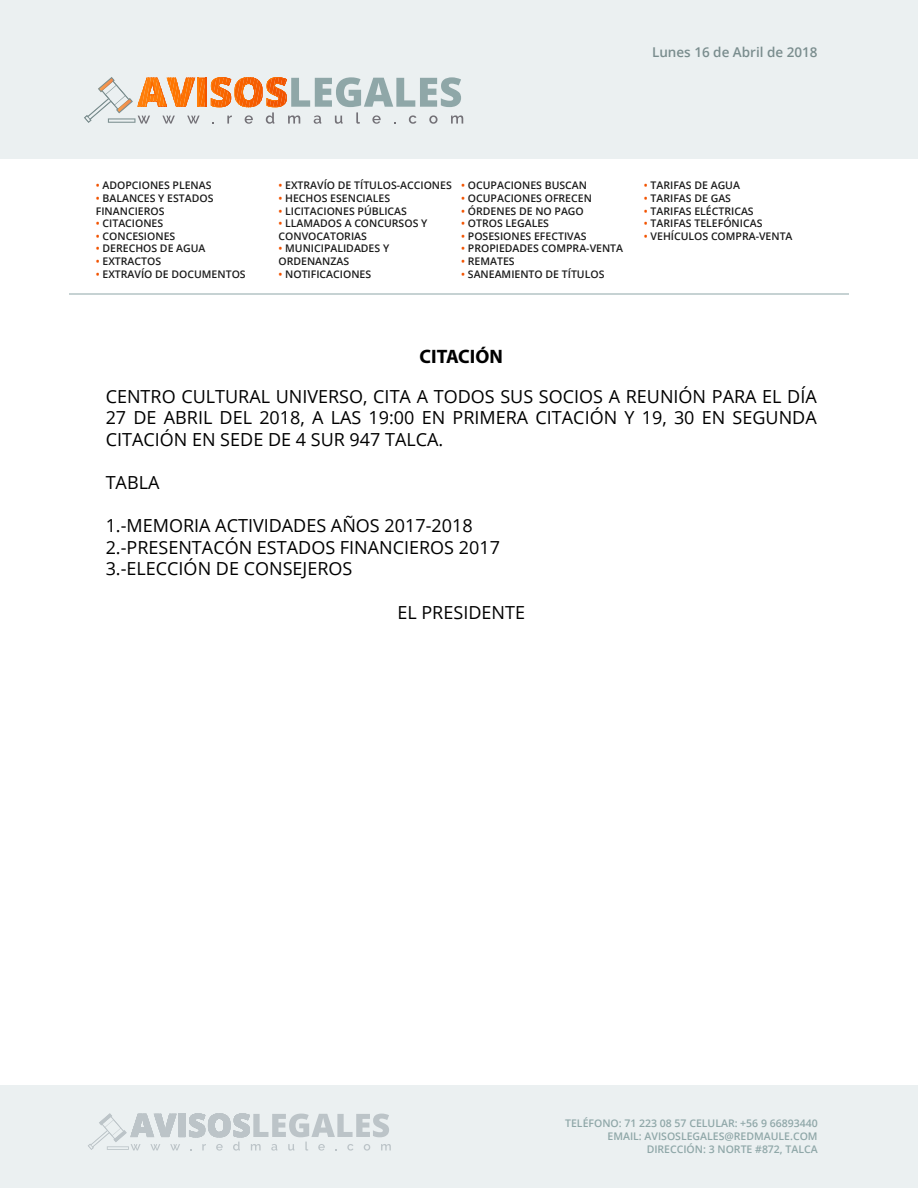
<style>
.page{position:relative;width:918px;height:1188px;background:#fff}
.page>*{position:absolute;margin:0;border:0;box-sizing:border-box;transform-origin:0 0}
.t1{font:700 19.5px "Myriad Pro";color:#000}
.t2{font:18px/21.6px "Open Sans";color:#000;text-align:justify}
.t3{font:600 13.5px "Open Sans";color:#7a8d8e}
.t4{font:600 10.5px/12.6px "Open Sans";color:#1b1b1b}
.t5{font:600 10.5px/12.6px "Open Sans";color:#8fa7a8;text-align:right}
.s1{color:#f25300}
</style>
<div class="page">
<div style="left:0;top:0;width:918px;height:159px;background:#ebf0f1"></div>
<svg style="left:84px;top:77px;width:379px;height:47px"></svg>
<svg style="left:108px;top:118px;width:27px;height:5px"></svg>
<div style="left:0;top:1086px;width:918px;height:102px;background:#ebf0f1"></div>
<svg style="left:88px;top:1113px;width:303px;height:38px"></svg>
<svg style="left:107px;top:1146px;width:22px;height:4px"></svg>
<hr style="left:69px;top:294px;width:780px;height:1px;background:#8fa7a8">
<p class="t3" style="left:652px;top:43px;width:167px">Lunes 16 de Abril de 2018</p>
<p class="t4" style="left:96px;top:179px;width:117px"><span class="s1">•</span> ADOPCIONES PLENAS</p>
<p class="t4" style="left:96px;top:192px;width:119px"><span class="s1">•</span> BALANCES Y ESTADOS<br>FINANCIEROS</p>
<p class="t4" style="left:96px;top:217px;width:69px"><span class="s1">•</span> CITACIONES</p>
<p class="t4" style="left:96px;top:230px;width:81px"><span class="s1">•</span> CONCESIONES</p>
<p class="t4" style="left:96px;top:242px;width:111px"><span class="s1">•</span> DERECHOS DE AGUA</p>
<p class="t4" style="left:96px;top:255px;width:67px"><span class="s1">•</span> EXTRACTOS</p>
<p class="t4" style="left:96px;top:267px;width:151px"><span class="s1">•</span> EXTRAVÍO DE DOCUMENTOS</p>
<p class="t4" style="left:279px;top:179px;width:175px"><span class="s1">•</span> EXTRAVÍO DE TÍTULOS-ACCIONES</p>
<p class="t4" style="left:279px;top:192px;width:113px"><span class="s1">•</span> HECHOS ESENCIALES</p>
<p class="t4" style="left:279px;top:204px;width:130px"><span class="s1">•</span> LICITACIONES PÚBLICAS</p>
<p class="t4" style="left:279px;top:217px;width:150px"><span class="s1">•</span> LLAMADOS A CONCURSOS Y<br>CONVOCATORIAS</p>
<p class="t4" style="left:279px;top:242px;width:112px"><span class="s1">•</span> MUNICIPALIDADES Y<br>ORDENANZAS</p>
<p class="t4" style="left:279px;top:267px;width:94px"><span class="s1">•</span> NOTIFICACIONES</p>
<p class="t4" style="left:461px;top:179px;width:127px"><span class="s1">•</span> OCUPACIONES BUSCAN</p>
<p class="t4" style="left:461px;top:192px;width:132px"><span class="s1">•</span> OCUPACIONES OFRECEN</p>
<p class="t4" style="left:461px;top:204px;width:124px"><span class="s1">•</span> ÓRDENES DE NO PAGO</p>
<p class="t4" style="left:461px;top:217px;width:89px"><span class="s1">•</span> OTROS LEGALES</p>
<p class="t4" style="left:461px;top:230px;width:127px"><span class="s1">•</span> POSESIONES EFECTIVAS</p>
<p class="t4" style="left:461px;top:242px;width:163px"><span class="s1">•</span> PROPIEDADES COMPRA-VENTA</p>
<p class="t4" style="left:461px;top:255px;width:55px"><span class="s1">•</span> REMATES</p>
<p class="t4" style="left:461px;top:267px;width:145px"><span class="s1">•</span> SANEAMIENTO DE TÍTULOS</p>
<p class="t4" style="left:644px;top:179px;width:98px"><span class="s1">•</span> TARIFAS DE AGUA</p>
<p class="t4" style="left:644px;top:192px;width:89px"><span class="s1">•</span> TARIFAS DE GAS</p>
<p class="t4" style="left:644px;top:204px;width:111px"><span class="s1">•</span> TARIFAS ELÉCTRICAS</p>
<p class="t4" style="left:644px;top:217px;width:120px"><span class="s1">•</span> TARIFAS TELEFÓNICAS</p>
<p class="t4" style="left:644px;top:230px;width:150px"><span class="s1">•</span> VEHÍCULOS COMPRA-VENTA</p>
<h1 class="t1" style="left:420px;top:344px;width:85px">CITACIÓN</h1>
<h2 class="t2" style="left:106px;top:385px;width:713px">CENTRO CULTURAL UNIVERSO, CITA A TODOS SUS SOCIOS A REUNIÓN PARA EL DÍA 27 DE ABRIL DEL 2018, A LAS 19:00 EN PRIMERA CITACIÓN Y 19, 30 EN SEGUNDA CITACIÓN EN SEDE DE 4 SUR 947 TALCA.</h2>
<h2 class="t2" style="left:106px;top:471px;width:55px">TABLA</h2>
<h2 class="t2" style="left:106px;top:514px;width:396px;text-align:left">1.-MEMORIA ACTIVIDADES AÑOS 2017-2018<br>2.-PRESENTACÓN ESTADOS FINANCIEROS 2017<br>3.-ELECCIÓN DE CONSEJEROS</h2>
<h2 class="t2" style="left:397px;top:601px;width:129px">EL PRESIDENTE</h2>
<p class="t5" style="left:565px;top:1117px;width:254px">TELÉFONO: 71 223 08 57 CELULAR: +56 9 66893440<br>EMAIL: AVISOSLEGALES@REDMAULE.COM<br>DIRECCIÓN: 3 NORTE #872, TALCA</p>
</div>
